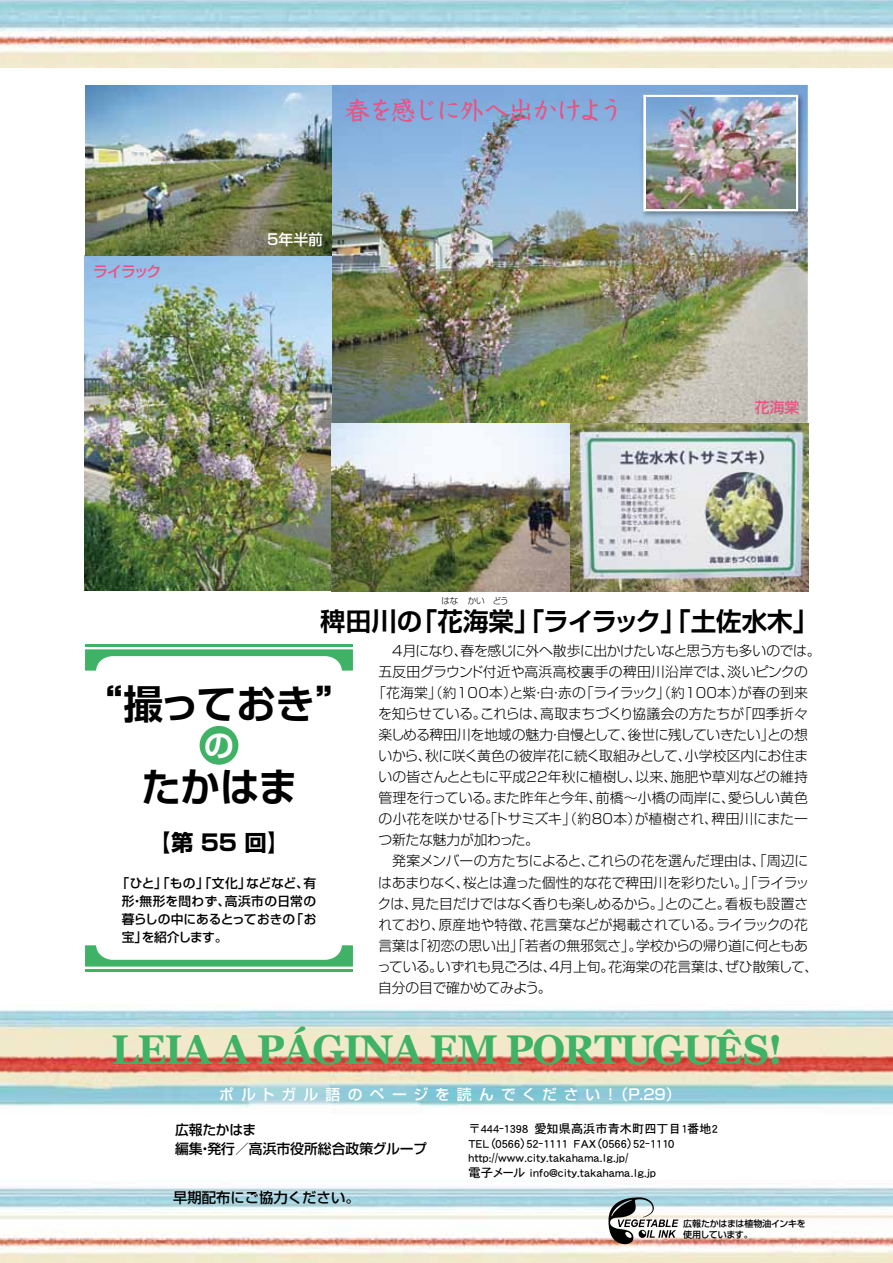
<style>
.page{position:relative;width:893px;height:1263px;background:#fff}
.page>*{position:absolute;margin:0;border:0;box-sizing:border-box;transform-origin:0 0}
.t1{font:700 41.25px "Georgia";letter-spacing:-.035em;color:#3fb266}
.t2{font:39.75px/83.1px "Shin Go Pro De Bold 90 pv RKSJ H";letter-spacing:-.015em;color:#000;text-align:center}
.t3{font:30.15px "Shin Go Pro De Bold 90 pv RKSJ H";color:#fff}
.t4{font:25.5px "Shin Go Pro De Bold 90 pv RKSJ H";color:#000}
.t5{font:25.5px "Kyoka ICA Pro Medium 90 pv RKSJ H";letter-spacing:-.09em;color:#e95383}
.t6{font:22.35px "Shin Go Pro Bold 90 pv RKSJ H";color:#000}
.t7{font:14.85px "Shin Go Pro Medium 90 pv RKSJ H";letter-spacing:.455em;color:#fff}
.t8{font:14.85px "Shin Go Pro Medium 90 pv RKSJ H";letter-spacing:-.055em;color:#e95383}
.t9{font:14.4px "Shin Go Pro Medium 90 pv RKSJ H";color:#000}
.t10{font:13.8px "Shin Go Pro Light 90 pv RKSJ H";letter-spacing:-.01em;color:#000}
.t11{font:13.8px "Shin Go Pro Light 90 pv RKSJ H";letter-spacing:.015em;color:#000}
.t12{font:13.8px "Shin Go Pro Light 90 pv RKSJ H";letter-spacing:-.035em;color:#000}
.t13{font:13.8px "Shin Go Pro Light 90 pv RKSJ H";letter-spacing:-.03em;color:#000}
.t14{font:13.8px/19.5px "Shin Go Pro Medium 90 pv RKSJ H";color:#000}
.t15{font:12.75px/18px "Shin Go Pro Medium 90 pv RKSJ H";letter-spacing:-.005em;color:#000;text-align:justify}
.t16{font:12.15px/14.7px "DFHS Gothic Std W5 90 pv RKSJ H";color:#000}
.t17{font:9px/10.8px "Shin Go Pro Medium 90 pv RKSJ H";letter-spacing:-.03em;color:#000}
.t18{font:8.55px "Shin Go Pro Light 90 pv RKSJ H";color:#000}
.s1{font-family:"DF Mincho Std W14 90 pv RKSJ H";font-weight:400}
</style>
<div class="page">
<img style="left:0;top:1186px;width:893px;height:77px">
<img style="left:0;top:0;width:893px;height:68px">
<img style="left:0;top:1005px;width:893px;height:103px">
<img style="left:85px;top:85px;width:723px;height:506px">
<img style="left:639px;top:91px;width:168px;height:129px">
<svg style="left:643px;top:95px;width:155px;height:116px"></svg>
<img style="left:646px;top:98px;width:149px;height:110px">
<svg style="left:608px;top:1197px;width:70px;height:47px"></svg>
<div style="left:200px;top:726px;width:38px;height:39px;background:#3fb266;border-radius:50%"></div>
<svg style="left:85px;top:649px;width:268px;height:22px"></svg>
<hr style="left:85px;top:644px;width:268px;height:2px;background:#3fb266">
<svg style="left:85px;top:945px;width:268px;height:21px"></svg>
<hr style="left:85px;top:969px;width:268px;height:3px;background:#3fb266">
<p class="t8" style="left:93px;top:259px;width:70px">ライラック</p>
<h3 class="t5" style="left:344px;top:91px;width:281px">春を感じに外へ出かけよう</h3>
<p class="t7" style="left:267px;top:227px;width:57px">5年半前</p>
<p class="t18" style="left:441px;top:594px;width:69px">はな　かい　どう</p>
<p class="t8" style="left:755px;top:395px;width:46px">花海棠</p>
<h3 class="t4" style="left:320px;top:600px;width:499px">稗田川の「花海棠」「ライラック」「土佐水木」</h3>
<p class="t12" style="left:392px;top:640px;width:430px">4月になり、春を感じに外へ散歩に出かけたいなと思う方も多いのでは。</p>
<p class="t11" style="left:378px;top:661px;width:431px">五反田グラウンド付近や高浜高校裏手の稗田川沿岸では、淡いピンクの</p>
<p class="t11" style="left:372px;top:682px;width:437px">「花海棠」（約100本）と紫・白・赤の「ライラック」（約100本）が春の到来</p>
<p class="t10" style="left:378px;top:703px;width:431px">を知らせている。これらは、高取まちづくり協議会の方たちが「四季折々</p>
<p class="t10" style="left:378px;top:724px;width:431px">楽しめる稗田川を地域の魅力・自慢として、後世に残していきたい」との想</p>
<p class="t13" style="left:378px;top:745px;width:431px">いから、秋に咲く黄色の彼岸花に続く取組みとして、小学校区内にお住ま</p>
<p class="t10" style="left:378px;top:766px;width:431px">いの皆さんとともに平成22年秋に植樹し、以来、施肥や草刈などの維持</p>
<p class="t10" style="left:378px;top:787px;width:431px">管理を行っている。また昨年と今年、前橋～小橋の両岸に、愛らしい黄色</p>
<p class="t10" style="left:378px;top:808px;width:431px">の小花を咲かせる「トサミズキ」（約80本）が植樹され、稗田川にまた一</p>
<p class="t10" style="left:378px;top:829px;width:162px">つ新たな魅力が加わった。</p>
<p class="t10" style="left:392px;top:850px;width:418px">発案メンバーの方たちによると、これらの花を選んだ理由は、「周辺に</p>
<p class="t10" style="left:378px;top:871px;width:433px">はあまりなく、桜とは違った個性的な花で稗田川を彩りたい。」「ライラッ</p>
<p class="t10" style="left:377px;top:892px;width:432px">クは、見た目だけではなく香りも楽しめるから。」とのこと。看板も設置さ</p>
<p class="t10" style="left:378px;top:913px;width:431px">れており、原産地や特徴、花言葉などが掲載されている。ライラックの花</p>
<p class="t10" style="left:378px;top:934px;width:431px">言葉は「初恋の思い出」「若者の無邪気さ」。学校からの帰り道に何ともあ</p>
<p class="t10" style="left:377px;top:955px;width:443px">っている。いずれも見ごろは、４月上旬。花海棠の花言葉は、ぜひ散策して、</p>
<p class="t10" style="left:378px;top:976px;width:175px">自分の目で確かめてみよう。</p>
<h2 class="t2" style="left:83px;top:658px;width:274px">“撮っておき”たかはま</h2>
<h3 class="t3" style="left:204px;top:721px;width:32px">の</h3>
<h3 class="t6" style="left:148px;top:824px;width:143px">【第 55 回】</h3>
<p class="t15" style="left:122px;top:872px;width:196px;text-indent:-5px">「ひと」「もの」「文化」などなど、有形・無形を問わず、高浜市の日常の暮らしの中にあるとっておきの「お宝」を紹介します。</p>
<h1 class="t1" style="left:111px;top:1023px;width:673px">LEIA A PÁGINA EM PORTUGU<span class="s1">Ê</span>S!</h1>
<p class="t7" style="left:219px;top:1082px;width:463px">ポルトガル語のページを読んでください!（P.29）</p>
<p class="t14" style="left:175px;top:1118px;width:253px">広報たかはま<br>編集・発行／高浜市役所総合政策グループ</p>
<p class="t16" style="left:468px;top:1121px;width:251px">〒444－1398　愛知県高浜市青木町四丁目1番地2<br>TEL（0566）52－1111　FAX（0566）52－1110 http://www.city.takahama.lg.jp/<br>電子メール info@city.takahama.lg.jp</p>
<p class="t9" style="left:173px;top:1186px;width:188px">早期配布にご協力ください。</p>
<p class="t17" style="left:683px;top:1217px;width:124px">広報たかはまは植物油インキを使用しています。</p>
</div>
